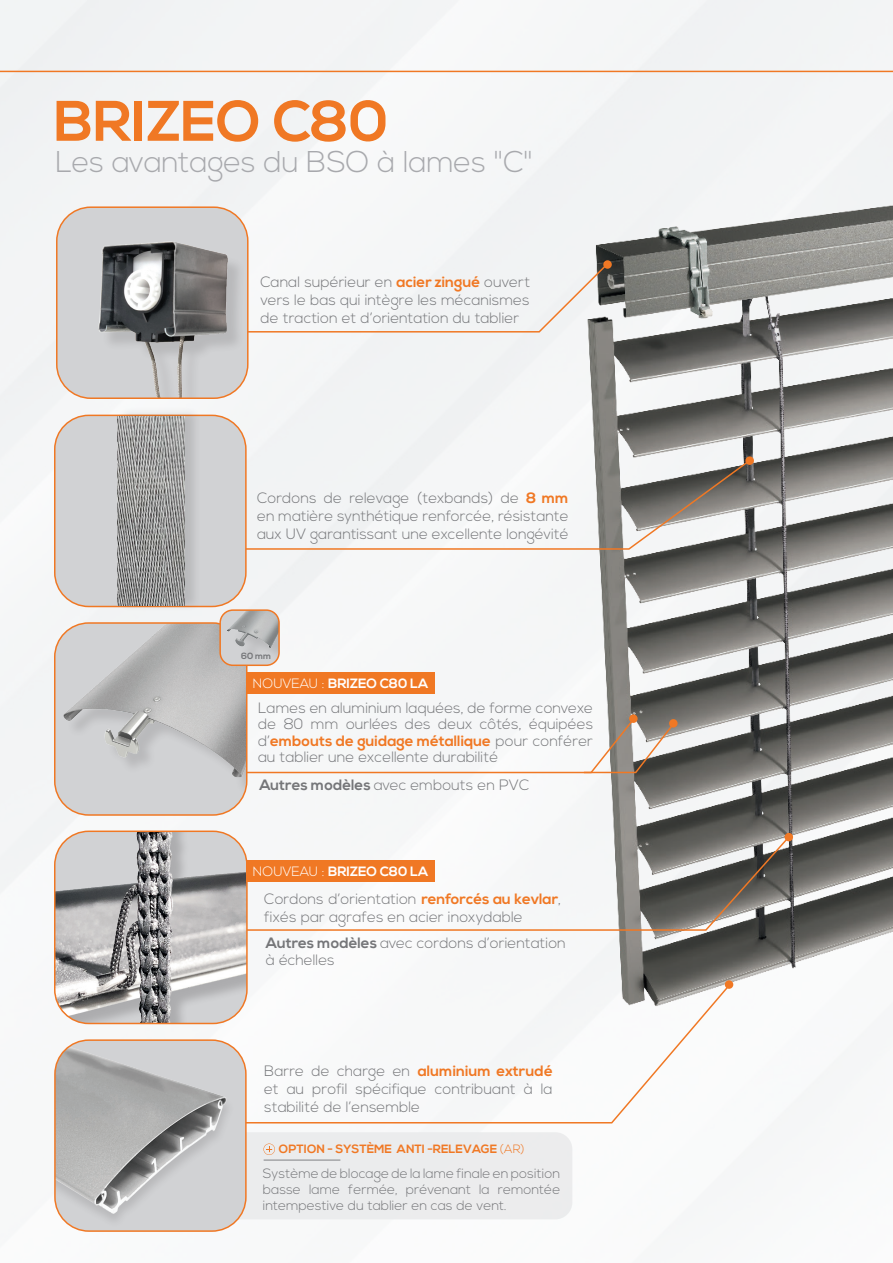
<style>
.page{position:relative;width:893px;height:1263px;background:#fff}
.page>*{position:absolute;margin:0;border:0;box-sizing:border-box;transform-origin:0 0}
.t1{font:700 57px "Nexa";color:#f07824}
.t2{font:300 30px "Nexa";letter-spacing:-.01em;color:#a8a9ad}
.t3{font:300 15px/18px "Nexa";color:#757679;text-align:justify}
.t4{font:300 13.5px/15.8px "Nexa";color:#757679;text-align:justify}
.t5{font:700 13.5px "Nexa";color:#fff}
.t6{font:700 12px "Nexa";color:#f07824}
.t7{font:700 9px "Nexa";color:#757679}
.s1{font-weight:700;color:#f07824}
.s2{font-weight:300}
.s3{font-weight:700}
</style>
<div class="page">
<div style="left:0;top:0;width:893px;height:1223px;background:#f5f6f7"></div>
<hr style="left:0;top:71px;width:893px;height:1px;background:#f07824">
<img style="left:561px;top:135px;width:332px;height:908px">
<div style="left:111px;top:1132px;width:461px;height:87px;background:#e9eaeb;border-radius:17px"></div>
<div style="left:249px;top:262px;width:360px;height:71px;background:#f2f3f4"></div>
<div style="left:603px;top:260px;width:9px;height:9px;background:#f07824;border-radius:50%"></div>
<svg style="left:247px;top:458px;width:506px;height:92px"></svg>
<div style="left:745px;top:456px;width:9px;height:9px;background:#f07824;border-radius:50%"></div>
<svg style="left:234px;top:984px;width:497px;height:140px"></svg>
<div style="left:725px;top:980px;width:8px;height:9px;background:#f07824;border-radius:50%"></div>
<div style="left:55px;top:1040px;width:191px;height:191px;background:#d1d2d4;border-radius:34px"></div>
<div style="left:55px;top:1040px;width:180px;height:189px;background:#231f20;opacity:.14"></div>
<img style="left:55px;top:1040px;width:173px;height:175px">
<div style="left:54px;top:1039px;width:193px;height:193px;border:2px solid #f07824;border-radius:34px"></div>
<div style="left:57px;top:207px;width:191px;height:191px;background:#d1d2d4;border-radius:34px"></div>
<div style="left:102px;top:244px;width:144px;height:154px;background:#231f20;opacity:.14"></div>
<img style="left:98px;top:241px;width:138px;height:157px">
<div style="left:56px;top:206px;width:193px;height:193px;border:2px solid #f07824;border-radius:34px"></div>
<div style="left:55px;top:415px;width:191px;height:191px;background:#d1d2d4;border-radius:34px"></div>
<div style="left:54px;top:415px;width:193px;height:192px;border:2px solid #f07824;border-radius:34px"></div>
<div style="left:117px;top:406px;width:85px;height:206px;background:#231f20;opacity:.14"></div>
<img style="left:117px;top:416px;width:68px;height:190px">
<svg style="left:247px;top:835px;width:543px;height:96px"></svg>
<div style="left:784px;top:833px;width:9px;height:8px;background:#f07824;border-radius:50%"></div>
<img style="left:55px;top:831px;width:192px;height:192px">
<div style="left:54px;top:830px;width:194px;height:194px;border:2px solid #f07824;border-radius:34px"></div>
<div style="left:246px;top:860px;width:189px;height:22px;background:#f07824"></div>
<hr style="left:264px;top:1160px;width:76px;height:1px;background:#808285">
<svg style="left:263px;top:1143px;width:12px;height:12px"></svg>
<div style="left:629px;top:714px;width:9px;height:9px;background:#f07824;border-radius:50%"></div>
<svg style="left:247px;top:717px;width:430px;height:57px"></svg>
<div style="left:246px;top:672px;width:189px;height:22px;background:#f07824"></div>
<div style="left:55px;top:623px;width:192px;height:192px;background:#d1d2d4;border-radius:34px"></div>
<div style="left:66px;top:625px;width:181px;height:170px;background:#d1d2d4"></div>
<img style="left:63px;top:623px;width:181px;height:154px">
<div style="left:54px;top:622px;width:193px;height:194px;border:2px solid #f07824;border-radius:34px"></div>
<div style="left:220px;top:610px;width:59px;height:55px;background:#d1d2d4;border-radius:13px"></div>
<div style="left:230px;top:610px;width:49px;height:55px;background:#d1d2d4"></div>
<img style="left:220px;top:610px;width:59px;height:43px">
<div style="left:219px;top:609px;width:61px;height:57px;border:2px solid #f07824;border-radius:13px"></div>
<h1 class="t1" style="left:54px;top:88px;width:336px">BRIZEO C80</h1>
<h2 class="t2" style="left:56px;top:145px;width:479px">Les avantages du BSO à lames "C"</h2>
<p class="t3" style="left:260px;top:273px;width:272px">Canal supérieur en <span class="s1">acier zingué</span> ouvert vers le bas qui intègre les mécanismes de traction et d’orientation du tablier</p>
<p class="t3" style="left:257px;top:489px;width:313px">Cordons de relevage (texbands) de <span class="s1">8 mm </span>en matière synthétique renforcée, résistante aux UV garantissant une excellente longévité</p>
<p class="t7" style="left:241px;top:651px;width:32px">60 mm</p>
<p class="t5" style="left:253px;top:675px;width:177px"><span class="s2">NOUVEAU :</span> BRIZEO C80 LA</p>
<p class="t3" style="left:258px;top:700px;width:337px;line-height:16.5px">Lames en aluminium laquées, de forme convexe de 80 mm ourlées des deux côtés, équipées d’<span class="s1">embouts de guidage métallique</span> pour conférer au tablier une excellente durabilité</p>
<p class="t3" style="left:259px;top:777px;width:271px"><span class="s3">Autres modèles</span> avec embouts en PVC</p>
<p class="t5" style="left:253px;top:864px;width:177px"><span class="s2">NOUVEAU :</span> BRIZEO C80 LA</p>
<p class="t3" style="left:264px;top:890px;width:298px">Cordons d’orientation <span class="s1">renforcés au kevlar</span>, fixés par agrafes en acier inoxydable</p>
<p class="t3" style="left:266px;top:935px;width:302px;line-height:16.5px"><span class="s3">Autres modèles</span> avec cordons d’orientation à échelles</p>
<p class="t3" style="left:264px;top:1062px;width:290px">Barre de charge en <span class="s1">aluminium extrudé </span>et au profil spécifique contribuant à la stabilité de l’ensemble</p>
<p class="t6" style="left:279px;top:1142px;width:247px">OPTION - SYSTÈME ANTI -RELEVAGE <span class="s2">(AR)</span></p>
<p class="t4" style="left:263px;top:1166px;width:299px">Système de blocage de la lame finale en position basse lame fermée, prévenant la remontée intempestive du tablier en cas de vent.</p>
</div>
